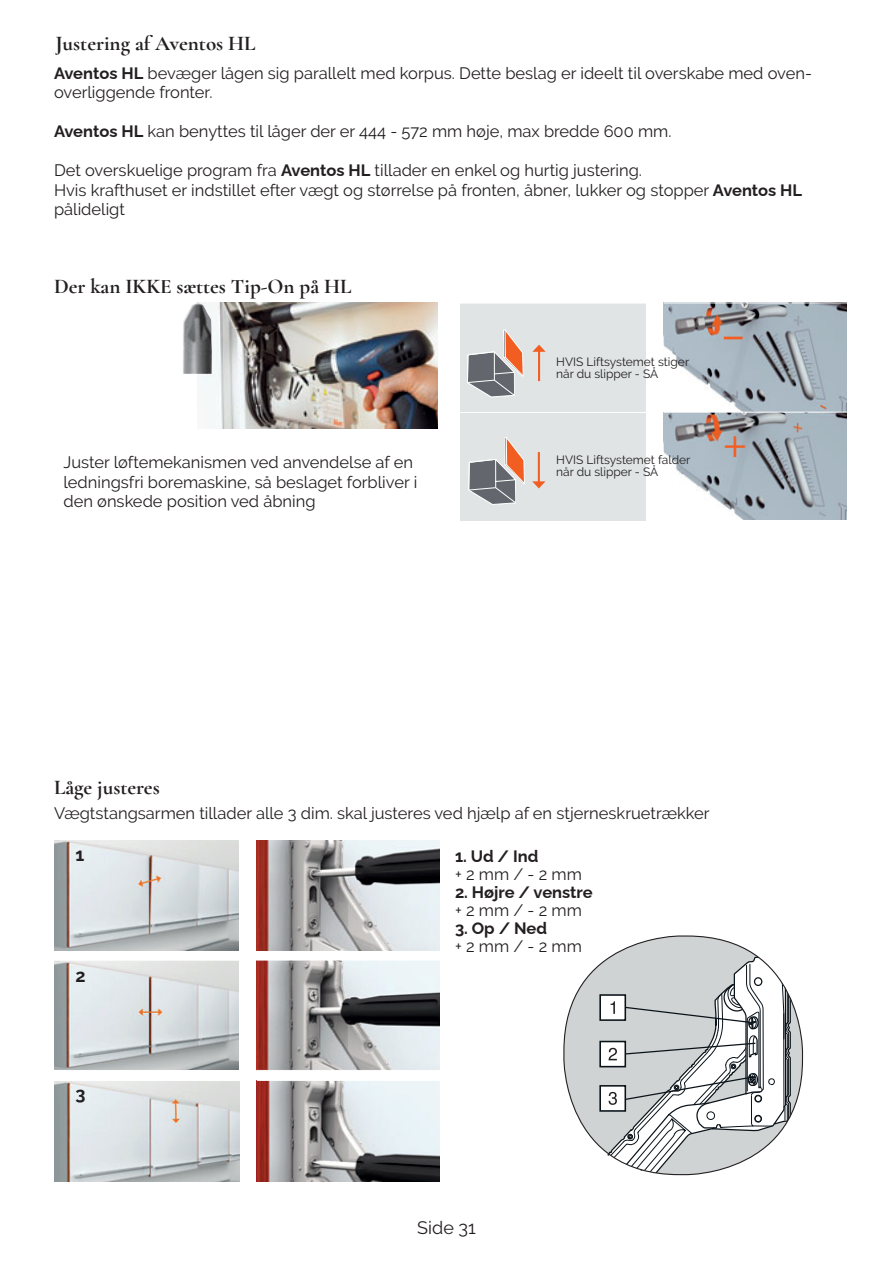
<style>
.page{position:relative;width:893px;height:1263px;background:#fff}
.page>*{position:absolute;margin:0;border:0;box-sizing:border-box;transform-origin:0 0}
.t1{font:38.85px "Nimbus Sans Global";color:#f25e21}
.t2{font:700 21px "Cormorant Garamond";color:#231f20}
.t3{font:18px "Raleway";color:#231f20}
.t4{font:100 18px "Raleway";color:#231f20}
.t5{font:16.5px/19.5px "Raleway";color:#231f20}
.t6{font:100 16.5px "Raleway";color:#231f20}
.t7{font:12px/12px "Raleway";color:#231f20}
.s1{font-weight:100}
</style>
<div class="page">
<svg style="left:563px;top:936px;width:228px;height:240px"></svg>
<img style="left:54px;top:961px;width:184px;height:109px">
<img style="left:54px;top:1081px;width:185px;height:101px">
<img style="left:54px;top:840px;width:184px;height:110px">
<img style="left:257px;top:1081px;width:183px;height:101px">
<img style="left:256px;top:840px;width:184px;height:110px">
<img style="left:256px;top:961px;width:184px;height:109px">
<img style="left:197px;top:303px;width:240px;height:125px">
<img style="left:183px;top:303px;width:30px;height:71px">
<div style="left:461px;top:303px;width:185px;height:218px;background:#e0e4e4"></div>
<img style="left:664px;top:304px;width:182px;height:215px">
<svg style="left:724px;top:337px;width:19px;height:2px"></svg>
<svg style="left:467px;top:330px;width:56px;height:67px"></svg>
<svg style="left:468px;top:437px;width:57px;height:68px"></svg>
<hr style="left:538px;top:350px;width:2px;height:31px;background:#f25e21">
<svg style="left:532px;top:345px;width:14px;height:7px"></svg>
<hr style="left:538px;top:452px;width:2px;height:31px;background:#f25e21">
<svg style="left:532px;top:481px;width:13px;height:7px"></svg>
<hr style="left:459px;top:412px;width:188px;height:1px;background:#fff">
<hr style="left:459px;top:303px;width:189px;height:1px;background:#fff">
<hr style="left:664px;top:412px;width:182px;height:1px;background:#fff">
<p class="t2" style="left:56px;top:30px;width:202px">Justering af Aventos HL</p>
<p class="t5" style="left:54px;top:63px;width:759px"><span class="s1">Aventos HL</span> bevæger lågen sig parallelt med korpus. Dette beslag er ideelt til overskabe med oven&shy;overliggende fronter.</p>
<p class="t5" style="left:54px;top:122px;width:619px"><span class="s1">Aventos HL</span> kan benyttes til låger der er 444 - 572 mm høje, max bredde 600 mm.</p>
<p class="t5" style="left:54px;top:161px;width:750px">Det overskuelige program fra <span class="s1">Aventos HL</span> tillader en enkel og hurtig justering.<br>Hvis krafthuset er indstillet efter vægt og størrelse på fronten, åbner, lukker og stopper <span class="s1">Aventos HL </span>pålideligt</p>
<p class="t2" style="left:54px;top:273px;width:299px">Der kan IKKE sættes Tip-On på HL</p>
<p class="t5" style="left:63px;top:453px;width:355px">Juster løftemekanismen ved anvendelse af en ledningsfri boremaskine, så beslaget forbliver i den ønskede position ved åbning</p>
<p class="t7" style="left:556px;top:356px;width:135px">HVIS Liftsystemet stiger når du slipper - SÅ</p>
<p class="t7" style="left:556px;top:454px;width:136px">HVIS Liftsystemet falder når du slipper - SÅ</p>
<h1 class="t1" style="left:723px;top:420px;width:25px">+</h1>
<p class="t2" style="left:54px;top:775px;width:107px">Låge justeres</p>
<p class="t5" style="left:54px;top:803px;width:657px">Vægtstangsarmen tillader alle 3 dim. skal justeres ved hjælp af en stjerneskruetrækker</p>
<p class="t4" style="left:76px;top:840px;width:10px">1</p>
<p class="t4" style="left:76px;top:961px;width:12px">2</p>
<p class="t4" style="left:76px;top:1079px;width:12px">3</p>
<p class="t6" style="left:455px;top:843px;width:85px">1. Ud / Ind</p>
<p class="t5" style="left:455px;top:864px;width:128px">+ 2 mm / - 2 mm</p>
<p class="t6" style="left:455px;top:879px;width:139px">2. Højre / venstre</p>
<p class="t5" style="left:455px;top:900px;width:128px">+ 2 mm / - 2 mm</p>
<p class="t6" style="left:455px;top:915px;width:94px">3. Op / Ned</p>
<p class="t5" style="left:455px;top:936px;width:128px">+ 2 mm / - 2 mm</p>
<p class="t3" style="left:417px;top:1217px;width:60px">Side 31</p>
</div>
